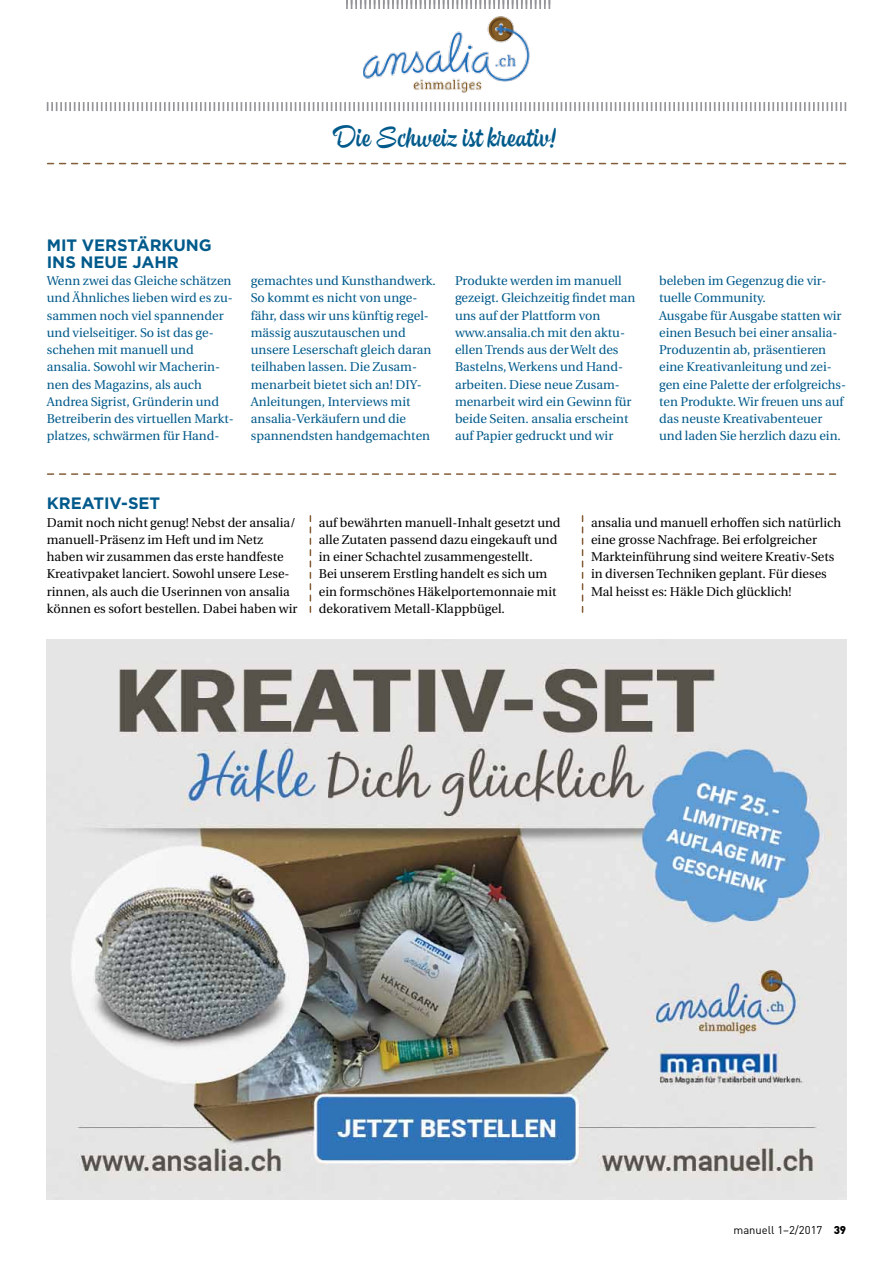
<style>
.page{position:relative;width:893px;height:1263px;background:#fff}
.page>*{position:absolute;margin:0;border:0;box-sizing:border-box;transform-origin:0 0}
.t1{font:28.5px "SVN Hollie Script Pro";color:#005a8b}
.t2{font:700 16.5px/17.2px "Gotham";color:#005a8b}
.t3{font:12.75px/17.2px "Utopia";color:#005a8b}
.t4{font:12.75px/17.2px "Utopia";color:#000}
.t5{font:11.25px "DIN";color:#000}
.s1{font-weight:900}
</style>
<div class="page">
<img style="left:363px;top:16px;width:167px;height:77px">
<img style="left:47px;top:639px;width:799px;height:560px">
<svg style="left:48px;top:163px;width:797px;height:1px"></svg>
<svg style="left:48px;top:473px;width:788px;height:2px"></svg>
<svg style="left:47px;top:102px;width:799px;height:9px"></svg>
<svg style="left:346px;top:0;width:204px;height:9px"></svg>
<svg style="left:310px;top:516px;width:1px;height:96px"></svg>
<svg style="left:582px;top:516px;width:1px;height:96px"></svg>
<h1 class="t1" style="left:336px;top:120px;width:223px">Die Schweiz ist kreativ!</h1>
<p class="t2" style="left:47px;top:236px;width:167px">MIT VERSTÄRKUNG<br>INS NEUE JAHR</p>
<p class="t3" style="left:47px;top:272px;width:189px">Wenn zwei das Gleiche schätzen und Ähnliches lieben wird es zu&shy;sammen noch viel spannender und vielseitiger. So ist das ge&shy;schehen mit manuell und ansalia. Sowohl wir Macherin&shy;nen des Magazins, als auch<br>Andrea Sigrist, Gründerin und<br>Betreiberin des virtuellen Markt&shy;platzes, schwärmen für Hand-</p>
<p class="t3" style="left:251px;top:272px;width:187px">gemachtes und Kunsthandwerk.<br>So kommt es nicht von unge&shy;fähr, dass wir uns künftig regel&shy;mässig auszutauschen und unsere Leserschaft gleich daran teilhaben lassen. Die Zusam&shy;menarbeit bietet sich an! DIY-<br>Anleitungen, Interviews mit ansalia-Verkäufern und die spannendsten handgemachten</p>
<p class="t3" style="left:659px;top:272px;width:189px">beleben im Gegenzug die vir&shy;tuelle Community.<br>Ausgabe für Ausgabe statten wir einen Besuch bei einer ansalia-<br>Produzentin ab, präsentieren eine Kreativanleitung und zei&shy;gen eine Palette der erfolgreichs&shy;ten Produkte. Wir freuen uns auf das neuste Kreativabenteuer und laden Sie herzlich dazu ein.</p>
<p class="t3" style="left:455px;top:272px;width:182px">Produkte werden im manuell gezeigt. Gleichzeitig findet man uns auf der Plattform von www.ansalia.ch mit den aktu&shy;ellen Trends aus der Welt des<br>Bastelns, Werkens und Hand&shy;arbeiten. Diese neue Zusam&shy;menarbeit wird ein Gewinn für beide Seiten. ansalia erscheint auf Papier gedruckt und wir</p>
<p class="t2" style="left:47px;top:495px;width:115px">KREATIV-SET</p>
<p class="t4" style="left:47px;top:514px;width:252px">Damit noch nicht genug! Nebst der ansalia/ manuell-Präsenz im Heft und im Netz haben wir zusammen das erste handfeste Kreativpaket lanciert. Sowohl unsere Lese&shy;rinnen, als auch die Userinnen von ansalia können es sofort bestellen. Dabei haben wir</p>
<p class="t4" style="left:319px;top:514px;width:243px">auf bewährten manuell-Inhalt gesetzt und alle Zutaten passend dazu eingekauft und in einer Schachtel zusammengestellt.<br>Bei unserem Erstling handelt es sich um ein formschönes Häkelportemonnaie mit dekorativem Metall-Klappbügel.</p>
<p class="t4" style="left:591px;top:514px;width:252px">ansalia und manuell erhoffen sich natürlich eine grosse Nachfrage. Bei erfolgreicher Markteinführung sind weitere Kreativ-Sets in diversen Techniken geplant. Für dieses Mal heisst es: Häkle Dich glücklich!</p>
<p class="t5" style="left:733px;top:1223px;width:114px">manuell 1–2/2017 <span class="s1">39</span></p>
</div>
